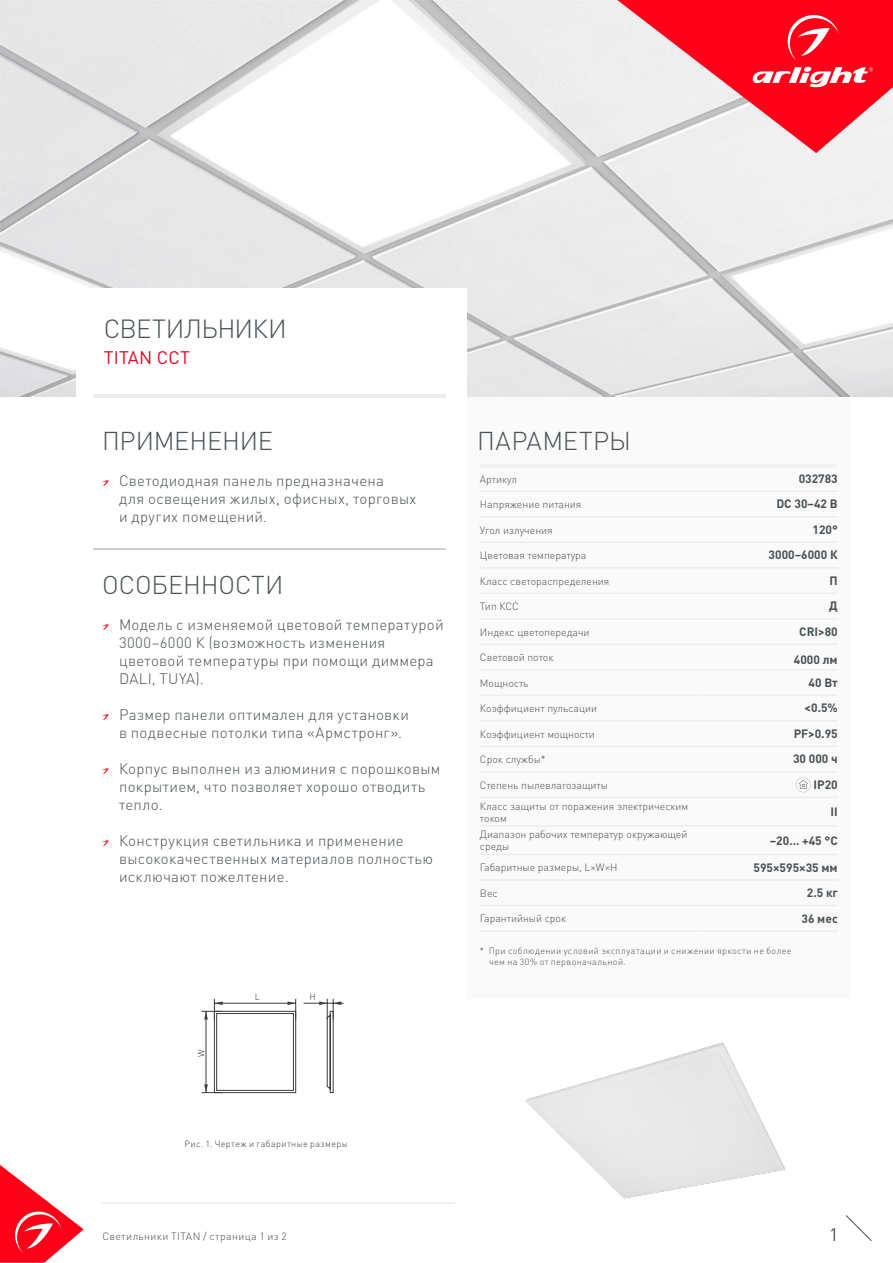
<style>
.page{position:relative;width:893px;height:1263px;background:#fff}
.page>*{position:absolute;margin:0;border:0;box-sizing:border-box;transform-origin:0 0}
.t1{font:300 25.95px "DIN Pro";letter-spacing:-.025em;color:#485156}
.t2{font:300 25.5px "DIN Pro";letter-spacing:-.005em;color:#485156}
.t3{font:300 25.5px "DIN Pro";letter-spacing:.015em;color:#485156}
.t4{font:18px "DIN Pro";letter-spacing:.005em;color:#e40521}
.t5{font:18px "DIN Pro";color:#485156}
.t6{font:300 15px/18px "DIN Pro";letter-spacing:.02em;color:#485156}
.t7{font:700 12px "DIN Pro";color:#485156}
.t8{font:300 10.5px/12px "DIN Pro";color:#485156}
.t9{font:300 10.5px "DIN Pro";letter-spacing:.04em;color:#485156}
.t10{font:300 9px/10.5px "DIN Pro";letter-spacing:.04em;color:#485156}
.t11{font:300 9px "DIN Pro";letter-spacing:.04em;color:#3c3c3b}
</style>
<div class="page">
<img style="left:0;top:0;width:893px;height:397px">
<svg style="left:617px;top:0;width:276px;height:153px"></svg>
<svg style="left:0;top:1165px;width:84px;height:98px"></svg>
<svg style="left:845px;top:1215px;width:27px;height:26px"></svg>
<hr style="left:102px;top:1203px;width:352px;height:1px;background:#e3e3e3">
<div style="left:77px;top:288px;width:390px;height:117px;background:#fff"></div>
<div style="left:467px;top:397px;width:383px;height:601px;background:#fbfafa"></div>
<hr style="left:94px;top:394px;width:352px;height:3px;background:#ededed">
<hr style="left:480px;top:464px;width:220px;height:4px;background:#f2f2f2">
<hr style="left:700px;top:464px;width:138px;height:4px;background:#f2f2f2">
<hr style="left:480px;top:490px;width:220px;height:2px;background:#ededed">
<hr style="left:700px;top:490px;width:138px;height:2px;background:#ededed">
<hr style="left:480px;top:567px;width:220px;height:1px;background:#ededed">
<hr style="left:700px;top:567px;width:138px;height:1px;background:#ededed">
<hr style="left:480px;top:592px;width:220px;height:2px;background:#ededed">
<hr style="left:700px;top:592px;width:138px;height:2px;background:#ededed">
<hr style="left:480px;top:618px;width:220px;height:2px;background:#ededed">
<hr style="left:700px;top:618px;width:138px;height:2px;background:#ededed">
<hr style="left:480px;top:644px;width:220px;height:1px;background:#ededed">
<hr style="left:700px;top:644px;width:138px;height:1px;background:#ededed">
<hr style="left:480px;top:669px;width:220px;height:2px;background:#ededed">
<hr style="left:700px;top:669px;width:138px;height:2px;background:#ededed">
<hr style="left:480px;top:746px;width:220px;height:1px;background:#ededed">
<hr style="left:700px;top:746px;width:138px;height:1px;background:#ededed">
<hr style="left:480px;top:771px;width:220px;height:2px;background:#ededed">
<hr style="left:700px;top:771px;width:138px;height:2px;background:#ededed">
<hr style="left:480px;top:797px;width:220px;height:1px;background:#ededed">
<hr style="left:700px;top:797px;width:138px;height:1px;background:#ededed">
<hr style="left:480px;top:825px;width:220px;height:2px;background:#ededed">
<hr style="left:700px;top:825px;width:138px;height:2px;background:#ededed">
<hr style="left:480px;top:854px;width:220px;height:1px;background:#ededed">
<hr style="left:700px;top:854px;width:138px;height:1px;background:#ededed">
<hr style="left:480px;top:879px;width:220px;height:2px;background:#ededed">
<hr style="left:700px;top:879px;width:138px;height:2px;background:#ededed">
<hr style="left:480px;top:930px;width:220px;height:2px;background:#ededed">
<hr style="left:700px;top:930px;width:138px;height:2px;background:#ededed">
<hr style="left:480px;top:695px;width:220px;height:1px;background:#ededed">
<hr style="left:700px;top:695px;width:138px;height:1px;background:#ededed">
<hr style="left:480px;top:720px;width:220px;height:2px;background:#ededed">
<hr style="left:700px;top:720px;width:138px;height:2px;background:#ededed">
<hr style="left:480px;top:905px;width:220px;height:1px;background:#ededed">
<hr style="left:700px;top:905px;width:138px;height:1px;background:#ededed">
<hr style="left:480px;top:516px;width:220px;height:1px;background:#ededed">
<hr style="left:700px;top:516px;width:138px;height:1px;background:#ededed">
<hr style="left:480px;top:541px;width:220px;height:2px;background:#ededed">
<hr style="left:700px;top:541px;width:138px;height:2px;background:#ededed">
<svg style="left:796px;top:777px;width:15px;height:15px"></svg>
<svg style="left:102px;top:480px;width:7px;height:6px"></svg>
<hr style="left:94px;top:548px;width:352px;height:1px;background:#d0d0d0">
<svg style="left:102px;top:624px;width:7px;height:6px"></svg>
<svg style="left:102px;top:714px;width:7px;height:6px"></svg>
<svg style="left:102px;top:768px;width:7px;height:6px"></svg>
<svg style="left:102px;top:840px;width:7px;height:6px"></svg>
<hr style="left:304px;top:1003px;width:40px;height:1px;background:#3c3c3b">
<svg style="left:202px;top:999px;width:139px;height:94px"></svg>
<img style="left:526px;top:1042px;width:259px;height:157px">
<h1 class="t1" style="left:104px;top:311px;width:185px">СВЕТИЛЬНИКИ</h1>
<p class="t4" style="left:104px;top:345px;width:88px">TITAN CCT</p>
<h2 class="t2" style="left:102px;top:423px;width:172px">ПРИМЕНЕНИЕ</h2>
<p class="t6" style="left:119px;top:471px;width:299px">Cветодиодная панель предназначена<br>для освещения жилых, офисных, торговых и других помещений.</p>
<h2 class="t2" style="left:102px;top:567px;width:183px">ОСОБЕННОСТИ</h2>
<p class="t6" style="left:119px;top:615px;width:326px">Модель с изменяемой цветовой температурой 3000–6000 К (возможность изменения цветовой температуры при помощи диммера DALI, TUYA).</p>
<p class="t6" style="left:119px;top:705px;width:291px">Размер панели оптимален для установки в подвесные потолки типа «Армстронг».</p>
<p class="t6" style="left:119px;top:759px;width:323px">Корпус выполнен из алюминия с порошковым покрытием, что позволяет хорошо отводить тепло.</p>
<p class="t6" style="left:119px;top:831px;width:315px">Конструкция светильника и применение высококачественных материалов полностью исключают пожелтение.</p>
<p class="t11" style="left:195px;top:1057px;width:9px;rotate:-90deg">W</p>
<p class="t11" style="left:255px;top:991px;width:7px">L</p>
<p class="t11" style="left:310px;top:991px;width:8px">H</p>
<p class="t11" style="left:185px;top:1138px;width:165px">Рис. 1. Чертеж и габаритные размеры</p>
<h2 class="t3" style="left:477px;top:423px;width:155px">ПАРАМЕТРЫ</h2>
<p class="t8" style="left:480px;top:472px;width:39px">Артикул</p>
<p class="t7" style="left:799px;top:468px;width:41px">032783</p>
<p class="t8" style="left:480px;top:498px;width:103px">Напряжение питания</p>
<p class="t7" style="left:776px;top:494px;width:63px">DC 30–42 В</p>
<p class="t8" style="left:480px;top:523px;width:74px">Угол излучения</p>
<p class="t7" style="left:812px;top:519px;width:27px">120°</p>
<p class="t8" style="left:480px;top:549px;width:108px">Цветовая температура</p>
<p class="t7" style="left:769px;top:545px;width:71px">3000–6000 К</p>
<p class="t8" style="left:480px;top:574px;width:131px">Класс светораспределения</p>
<p class="t7" style="left:829px;top:570px;width:10px">П</p>
<p class="t8" style="left:480px;top:600px;width:41px">Тип КСС</p>
<p class="t7" style="left:829px;top:596px;width:10px">Д</p>
<p class="t8" style="left:480px;top:625px;width:111px">Индекс цветопередачи</p>
<p class="t7" style="left:799px;top:621px;width:40px">CRI&gt;80</p>
<p class="t8" style="left:480px;top:651px;width:75px">Световой поток</p>
<p class="t7" style="left:794px;top:650px;width:45px">4000 лм</p>
<p class="t8" style="left:480px;top:676px;width:50px">Мощность</p>
<p class="t7" style="left:809px;top:672px;width:31px">40 Вт</p>
<p class="t8" style="left:480px;top:702px;width:119px">Коэффициент пульсации</p>
<p class="t7" style="left:805px;top:698px;width:35px">&lt;0.5%</p>
<p class="t8" style="left:480px;top:727px;width:116px">Коэффициент мощности</p>
<p class="t7" style="left:794px;top:723px;width:46px">PF&gt;0.95</p>
<p class="t8" style="left:480px;top:753px;width:67px">Срок службы*</p>
<p class="t7" style="left:793px;top:749px;width:46px">30 000 ч</p>
<p class="t8" style="left:480px;top:778px;width:130px">Степень пылевлагозащиты</p>
<p class="t7" style="left:813px;top:775px;width:26px">IP20</p>
<p class="t8" style="left:480px;top:799px;width:210px">Класс защиты от поражения электрическим током</p>
<p class="t7" style="left:830px;top:802px;width:9px">II</p>
<p class="t8" style="left:480px;top:828px;width:209px">Диапазон рабочих температур окружающей среды</p>
<p class="t7" style="left:770px;top:830px;width:69px">–20… +45 °С</p>
<p class="t8" style="left:480px;top:861px;width:139px">Габаритные размеры, L×W×H</p>
<p class="t7" style="left:754px;top:857px;width:86px">595×595×35 мм</p>
<p class="t8" style="left:480px;top:886px;width:19px">Вес</p>
<p class="t7" style="left:807px;top:883px;width:32px">2.5 кг</p>
<p class="t8" style="left:480px;top:912px;width:88px">Гарантийный срок</p>
<p class="t7" style="left:801px;top:908px;width:38px">36 мес</p>
<p class="t10" style="left:489px;top:945px;width:304px;text-indent:-9px">* При соблюдении условий эксплуатации и снижении яркости не более чем на 30% от первоначальной.</p>
<p class="t9" style="left:102px;top:1229px;width:186px">Светильники TITAN / страница 1 из 2</p>
<p class="t5" style="left:829px;top:1222px;width:11px">1</p>
</div>
